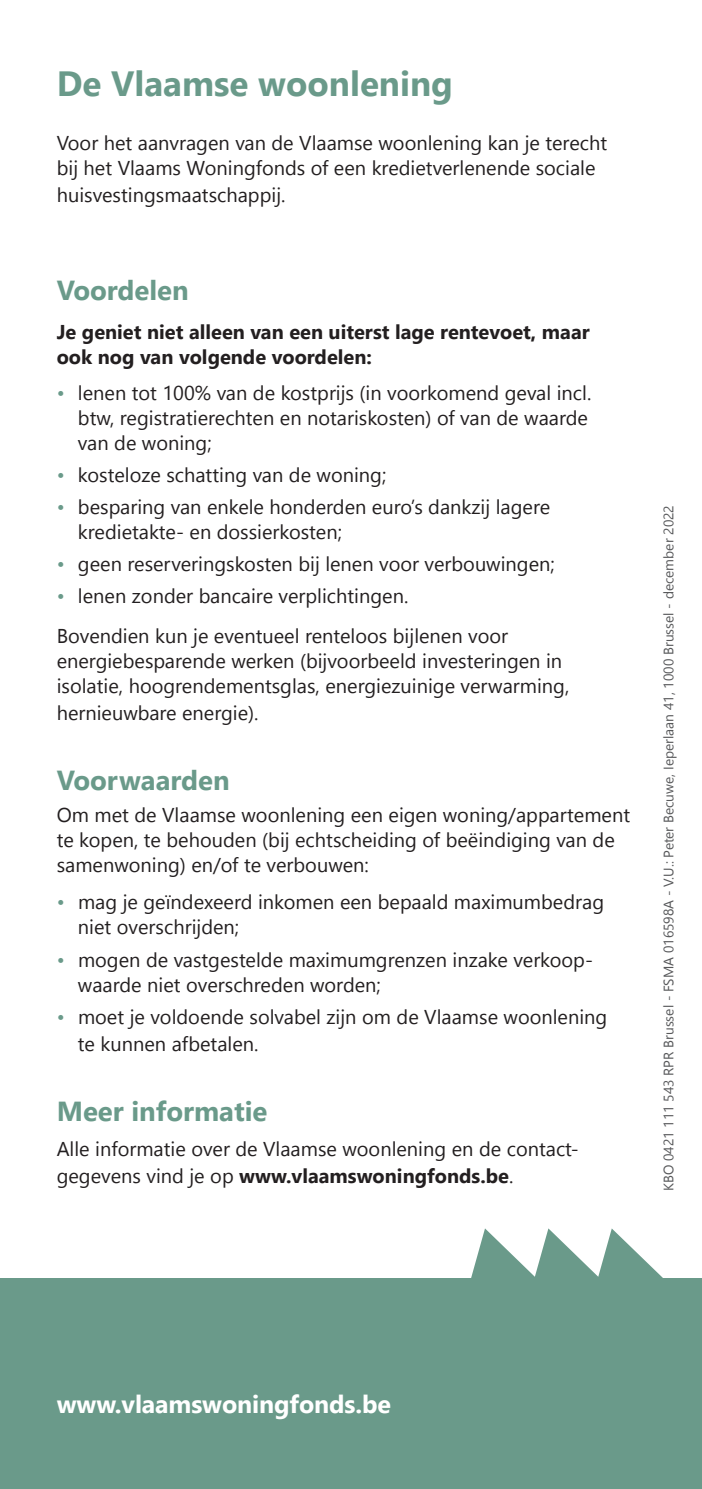
<style>
.page{position:relative;width:702px;height:1489px;background:#fff}
.page>*{position:absolute;margin:0;border:0;box-sizing:border-box;transform-origin:0 0}
.tussentitel{font:700 35px "Nirmala UI";color:#6a9a8a}
.tussentitel-2{font:700 27.5px "Nirmala UI";color:#6a9a8a}
.t1{font:700 25px "Nirmala UI";letter-spacing:-.005em;color:#fff}
.tekst{font:20px/25px "Nirmala UI";color:#231f20}
.bullets{font:20px/25px "Nirmala UI";color:#231f20}
.tussentitel_klein{font:700 20px/25px "Nirmala UI";color:#231f20}
.t2{font:13.75px "Nirmala UI";color:#57585a}
.s1{color:#6a9a8a}
.s2{font-weight:700}
</style>
<div class="page">
<div style="left:0;top:1277px;width:702px;height:211px;background:#6a9a8a"></div>
<svg style="left:469px;top:1228px;width:197px;height:50px"></svg>
<p class="tussentitel" style="left:57px;top:55px;width:397px">De Vlaamse woonlening</p>
<p class="tekst" style="left:57px;top:129px;width:552px">Voor het aanvragen van de Vlaamse woonlening kan je terecht bij het Vlaams Woningfonds of een kredietverlenende sociale</p>
<p class="tekst" style="left:57px;top:181px;width:230px">huisvestingsmaatschappij.</p>
<p class="tussentitel-2" style="left:57px;top:268px;width:134px">Voordelen</p>
<p class="tussentitel_klein" style="left:57px;top:318px;width:534px">Je geniet niet alleen van een uiterst lage rentevoet, maar ook nog van volgende voordelen:</p>
<p class="bullets" style="left:78px;top:379px;width:515px;text-indent:-21px"><span class="s1">•</span> lenen tot 100% van de kostprijs (in voorkomend geval incl. btw, registratierechten en notariskosten) of van de waarde van de woning;</p>
<p class="bullets" style="left:57px;top:461px;width:331px"><span class="s1">•</span> kosteloze schatting van de woning;</p>
<p class="bullets" style="left:78px;top:493px;width:473px;text-indent:-21px"><span class="s1">•</span> besparing van enkele honderden euro’s dankzij lagere kredietakte- en dossierkosten;</p>
<p class="bullets" style="left:57px;top:550px;width:499px"><span class="s1">•</span> geen reserveringskosten bij lenen voor verbouwingen;</p>
<p class="bullets" style="left:57px;top:582px;width:353px"><span class="s1">•</span> lenen zonder bancaire verplichtingen.</p>
<p class="tekst" style="left:57px;top:621px;width:514px">Bovendien kun je eventueel renteloos bijlenen voor energiebesparende werken (bijvoorbeeld investeringen in isolatie, hoogrendementsglas, energiezuinige verwarming,</p>
<p class="tekst" style="left:57px;top:699px;width:203px">hernieuwbare energie).</p>
<p class="tussentitel-2" style="left:57px;top:757px;width:174px">Voorwaarden</p>
<p class="tekst" style="left:57px;top:801px;width:575px">Om met de Vlaamse woonlening een eigen woning/appartement te kopen, te behouden (bij echtscheiding of beëindiging van de samenwoning) en/of te verbouwen:</p>
<p class="bullets" style="left:78px;top:888px;width:527px;text-indent:-21px"><span class="s1">•</span> mag je geïndexeerd inkomen een bepaald maximumbedrag niet overschrijden;</p>
<p class="bullets" style="left:78px;top:945px;width:516px;text-indent:-21px"><span class="s1">•</span> mogen de vastgestelde maximumgrenzen inzake verkoop&shy;waarde niet overschreden worden;</p>
<p class="bullets" style="left:78px;top:1001px;width:531px;line-height:27.5px;text-indent:-21px"><span class="s1">•</span> moet je voldoende solvabel zijn om de Vlaamse woonlening te kunnen afbetalen.</p>
<p class="tussentitel-2" style="left:57px;top:1088px;width:212px">Meer informatie</p>
<p class="tekst" style="left:57px;top:1133px;width:523px;line-height:27.5px">Alle informatie over de Vlaamse woonlening en de contact&shy;gegevens vind je op <span class="s2">www.vlaamswoningfonds.be</span>.</p>
<p class="t2" style="left:657px;top:1191px;width:687px;rotate:-90deg">KBO 0421 111 543 RPR Brussel - FSMA 016598A - V.U.: Peter Becuwe, Ieperlaan 41, 1000 Brussel - december 2022</p>
<p class="t1" style="left:57px;top:1383px;width:336px">www.vlaamswoningfonds.be</p>
</div>
